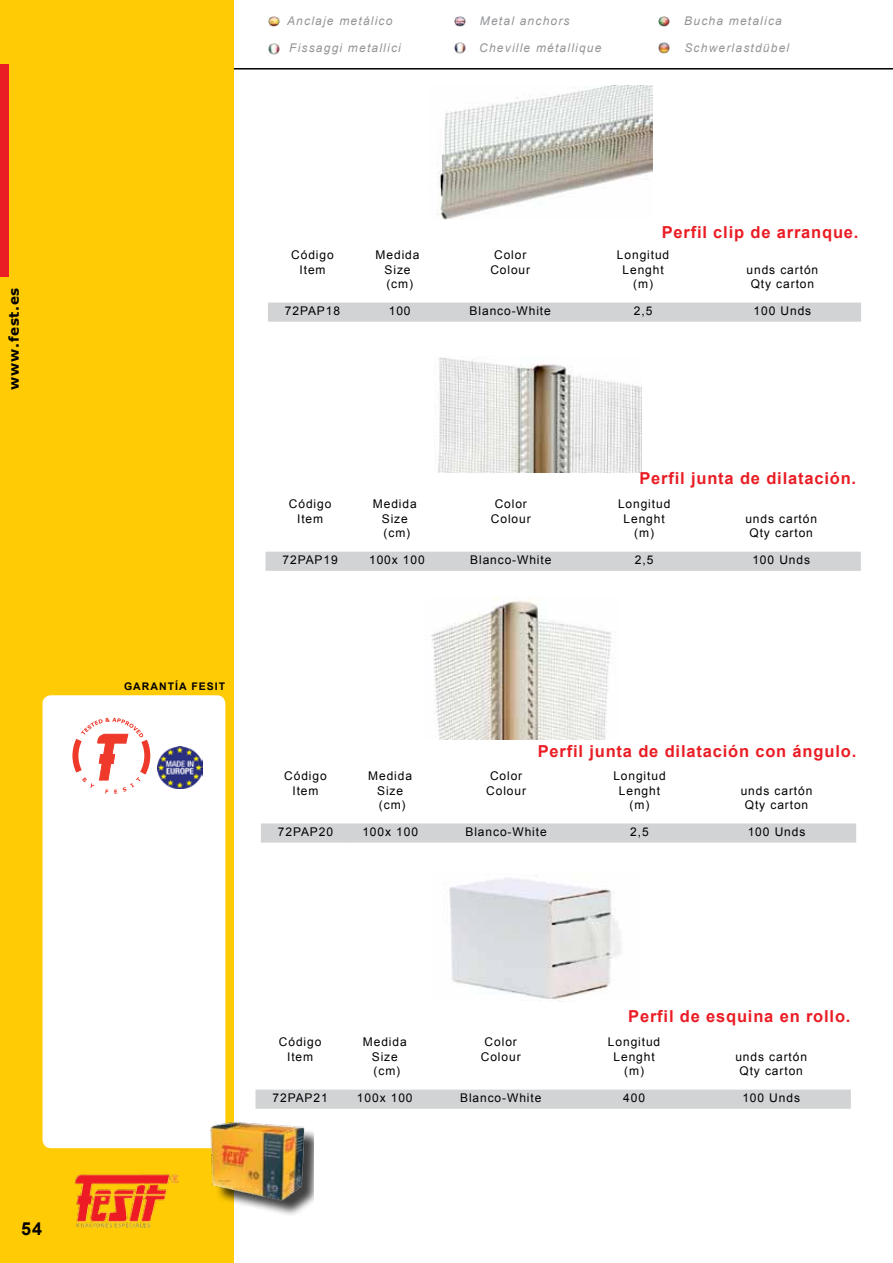
<style>
.page{position:relative;width:893px;height:1263px;background:#fff}
.page>*{position:absolute;margin:0;border:0;box-sizing:border-box;transform-origin:0 0}
.t1{font:700 18px "Arial";color:#000}
.t2{font:700 16.5px "Arial";letter-spacing:.05em;color:#ea1d25}
.t3{font:700 13.5px "Verdana";letter-spacing:.05em;color:#000}
.t4{font:12px/14.4px "Arial";letter-spacing:.075em;color:#000;text-align:center}
.t5{font:italic 12px "Arial";letter-spacing:.1em;color:#939598}
.t6{font:700 10.5px "Arial";letter-spacing:.1em;color:#000}
</style>
<div class="page">
<div style="left:0;top:0;width:234px;height:1263px;background:#ffcb05"></div>
<div style="left:0;top:64px;width:9px;height:212px;background:#ea1d25"></div>
<div style="left:43px;top:695px;width:182px;height:453px;background:#fff;border-radius:9px"></div>
<hr style="left:234px;top:68px;width:659px;height:2px;background:#000">
<img style="left:74px;top:1174px;width:104px;height:54px">
<svg style="left:268px;top:16px;width:11px;height:11px"></svg>
<svg style="left:268px;top:43px;width:11px;height:11px"></svg>
<svg style="left:454px;top:16px;width:11px;height:11px"></svg>
<svg style="left:454px;top:43px;width:11px;height:11px"></svg>
<svg style="left:659px;top:16px;width:11px;height:11px"></svg>
<svg style="left:659px;top:43px;width:11px;height:11px"></svg>
<div style="left:213px;top:1124px;width:101px;height:93px;background:#000;opacity:.75"></div>
<img style="left:208px;top:1117px;width:106px;height:85px">
<div style="left:268px;top:303px;width:593px;height:19px;background:#d1d3d4"></div>
<img style="left:438px;top:357px;width:204px;height:115px">
<img style="left:431px;top:598px;width:180px;height:142px">
<div style="left:266px;top:552px;width:595px;height:19px;background:#d1d3d4"></div>
<img style="left:437px;top:85px;width:216px;height:134px">
<svg style="left:261px;top:823px;width:595px;height:20px;background:#d2d4d5"></svg>
<img style="left:449px;top:878px;width:172px;height:124px">
<svg style="left:255px;top:1089px;width:596px;height:20px;background:#d3d4d5"></svg>
<svg style="left:72px;top:718px;width:78px;height:76px"></svg>
<img style="left:158px;top:747px;width:44px;height:42px">
<p class="t3" style="left:4px;top:390px;width:103px;rotate:-90deg">www.fest.es</p>
<h1 class="t1" style="left:21px;top:1217px;width:22px">54</h1>
<p class="t5" style="left:287px;top:13px;width:107px">Anclaje metálico</p>
<p class="t5" style="left:480px;top:13px;width:91px">Metal anchors</p>
<p class="t5" style="left:684px;top:13px;width:99px">Bucha metalica</p>
<p class="t5" style="left:289px;top:40px;width:113px">Fissaggi metallici</p>
<p class="t5" style="left:479px;top:40px;width:124px">Cheville métallique</p>
<p class="t5" style="left:684px;top:40px;width:106px">Schwerlastdübel</p>
<h2 class="t2" style="left:662px;top:221px;width:198px">Perfil clip de arranque.</h2>
<p class="t4" style="left:291px;top:248px;width:44px">Código<br>Item</p>
<p class="t4" style="left:376px;top:248px;width:45px">Medida<br>Size (cm)</p>
<p class="t4" style="left:490px;top:248px;width:41px">Color<br>Colour</p>
<p class="t4" style="left:617px;top:248px;width:54px">Longitud<br>Lenght (m)</p>
<p class="t4" style="left:746px;top:262px;width:73px">unds cartón<br>Qty carton</p>
<p class="t4" style="left:285px;top:304px;width:57px">72PAP18</p>
<p class="t4" style="left:389px;top:304px;width:23px">100</p>
<p class="t4" style="left:470px;top:304px;width:83px">Blanco-White</p>
<p class="t4" style="left:634px;top:304px;width:20px">2,5</p>
<p class="t4" style="left:754px;top:304px;width:59px">100 Unds</p>
<p class="t6" style="left:124px;top:679px;width:103px">GARANTÍA FESIT</p>
<h2 class="t2" style="left:639px;top:467px;width:218px">Perfil junta de dilatación.</h2>
<p class="t4" style="left:289px;top:497px;width:44px">Código<br>Item</p>
<p class="t4" style="left:373px;top:497px;width:45px">Medida<br>Size (cm)</p>
<p class="t4" style="left:491px;top:497px;width:41px">Color<br>Colour</p>
<p class="t4" style="left:618px;top:497px;width:54px">Longitud<br>Lenght (m)</p>
<p class="t4" style="left:745px;top:512px;width:73px">unds cartón<br>Qty carton</p>
<p class="t4" style="left:283px;top:553px;width:57px">72PAP19</p>
<p class="t4" style="left:369px;top:553px;width:57px">100x 100</p>
<p class="t4" style="left:470px;top:553px;width:83px">Blanco-White</p>
<p class="t4" style="left:635px;top:553px;width:20px">2,5</p>
<p class="t4" style="left:752px;top:553px;width:59px">100 Unds</p>
<h2 class="t2" style="left:538px;top:740px;width:320px">Perfil junta de dilatación con ángulo.</h2>
<p class="t4" style="left:284px;top:769px;width:44px">Código<br>Item</p>
<p class="t4" style="left:368px;top:769px;width:45px">Medida<br>Size (cm)</p>
<p class="t4" style="left:486px;top:769px;width:41px">Color<br>Colour</p>
<p class="t4" style="left:613px;top:769px;width:54px">Longitud<br>Lenght (m)</p>
<p class="t4" style="left:741px;top:783px;width:73px">unds cartón<br>Qty carton</p>
<p class="t4" style="left:278px;top:825px;width:57px">72PAP20</p>
<p class="t4" style="left:362px;top:825px;width:57px">100x 100</p>
<p class="t4" style="left:465px;top:825px;width:83px">Blanco-White</p>
<p class="t4" style="left:630px;top:825px;width:20px">2,5</p>
<p class="t4" style="left:748px;top:825px;width:59px">100 Unds</p>
<h2 class="t2" style="left:628px;top:1005px;width:224px">Perfil de esquina en rollo.</h2>
<p class="t4" style="left:279px;top:1035px;width:44px">Código<br>Item</p>
<p class="t4" style="left:363px;top:1035px;width:45px">Medida<br>Size (cm)</p>
<p class="t4" style="left:481px;top:1035px;width:41px">Color<br>Colour</p>
<p class="t4" style="left:608px;top:1035px;width:54px">Longitud<br>Lenght (m)</p>
<p class="t4" style="left:735px;top:1049px;width:73px">unds cartón<br>Qty carton</p>
<p class="t4" style="left:273px;top:1091px;width:57px">72PAP21</p>
<p class="t4" style="left:357px;top:1091px;width:57px">100x 100</p>
<p class="t4" style="left:460px;top:1091px;width:83px">Blanco-White</p>
<p class="t4" style="left:623px;top:1091px;width:23px">400</p>
<p class="t4" style="left:742px;top:1091px;width:59px">100 Unds</p>
</div>
